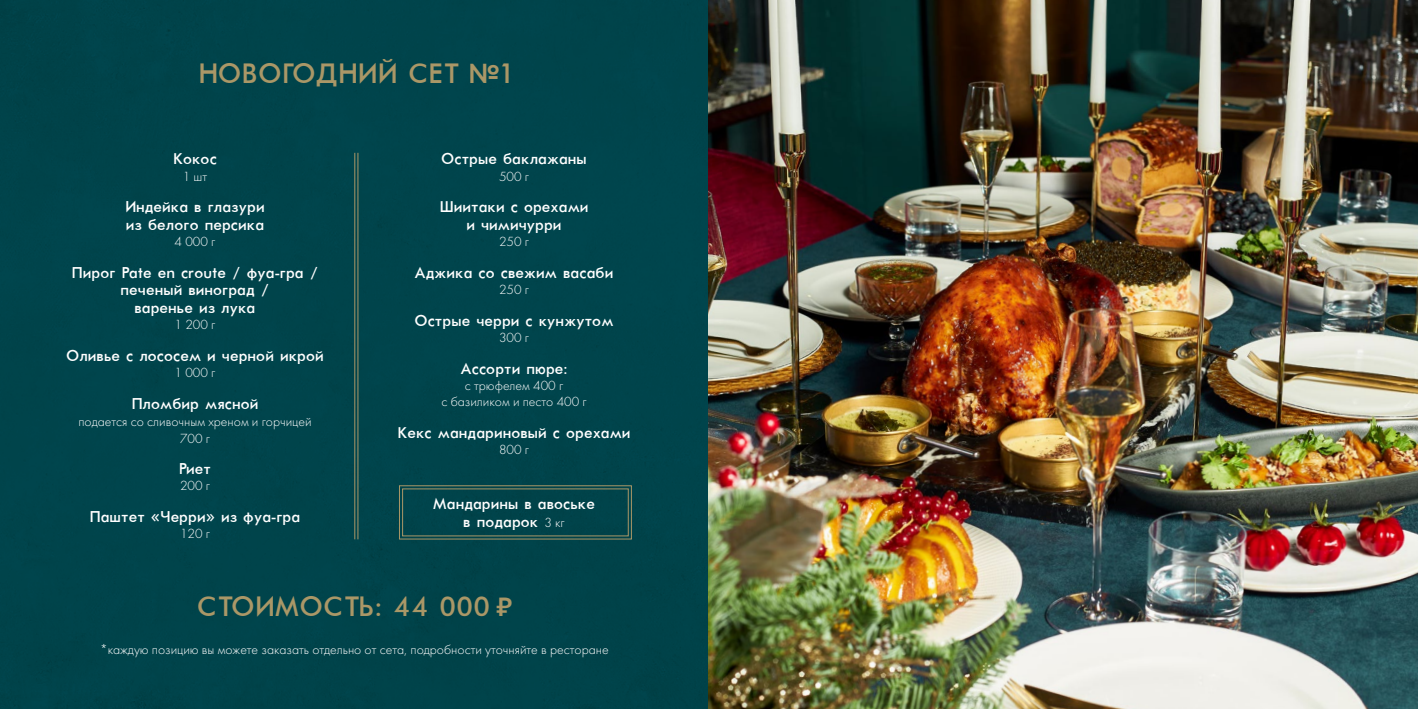
<style>
.page{position:relative;width:1418px;height:709px;background:#fff}
.page>*{position:absolute;margin:0;border:0;box-sizing:border-box;transform-origin:0 0}
.t1{font:31.25px "Futura";color:#aa9767}
.t2{font:17.5px/17.5px "Futura";color:#fff;text-align:center}
.t3{font:13.75px/16.2px "Futura Light C";color:#fff;text-align:center}
.s1{font-family:"Circe";font-weight:700;font-size:27.5px}
.s2{font-family:"Circe"}
.s3{font-family:"Futura Light C";font-size:13.75px}
.s4{font-family:"Circe";font-weight:700;font-size:26.25px}
</style>
<div class="page">
<img style="left:0;top:0;width:1417px;height:709px">
<hr style="left:354px;top:153px;width:1px;height:386px;background:#aa9767">
<hr style="left:357px;top:153px;width:1px;height:386px;background:#aa9767">
<svg style="left:399px;top:485px;width:233px;height:54px;background:#0d494c"></svg>
<h1 class="t1" style="left:198px;top:59px;width:314px">НОВОГОДНИЙ СЕТ <span class="s1">№</span>1</h1>
<p class="t2" style="left:173px;top:151px;width:45px">Кокос</p>
<p class="t3" style="left:183px;top:168px;width:26px">1 шт</p>
<p class="t2" style="left:125px;top:199px;width:141px;text-align:left">Индейка в глазури из белого персика</p>
<p class="t3" style="left:175px;top:234px;width:42px">4 000 г</p>
<p class="t2" style="left:72px;top:264px;width:248px">Пирог Pate en croute / фуа-гра / печеный виноград /<br>варенье из лука</p>
<p class="t3" style="left:175px;top:317px;width:42px">1 200 г</p>
<p class="t2" style="left:66px;top:347px;width:259px">Оливье с лососем и черной икрой</p>
<p class="t3" style="left:175px;top:365px;width:42px">1 000 г</p>
<p class="t2" style="left:131px;top:395px;width:128px">Пломбир мясной</p>
<p class="t3" style="left:78px;top:414px;width:235px">подается со сливочным хреном и горчицей<br>700 г</p>
<p class="t2" style="left:179px;top:460px;width:34px">Риет</p>
<p class="t3" style="left:180px;top:478px;width:31px">200 г</p>
<p class="t2" style="left:90px;top:508px;width:212px">Паштет <span class="s2">«</span>Черри<span class="s2">»</span> из фуа-гра</p>
<p class="t3" style="left:180px;top:526px;width:31px">120 г</p>
<p class="t2" style="left:441px;top:151px;width:147px">Острые баклажаны</p>
<p class="t3" style="left:499px;top:168px;width:31px">500 г</p>
<p class="t2" style="left:439px;top:199px;width:151px">Шиитаки с орехами и чимичурри</p>
<p class="t3" style="left:499px;top:234px;width:31px">250 г</p>
<p class="t2" style="left:414px;top:264px;width:200px">Аджика со свежим васаби</p>
<p class="t3" style="left:499px;top:282px;width:31px">250 г</p>
<p class="t2" style="left:414px;top:312px;width:201px">Острые черри с кунжутом</p>
<p class="t3" style="left:499px;top:330px;width:31px">300 г</p>
<p class="t2" style="left:460px;top:360px;width:109px">Ассорти пюре:</p>
<p class="t3" style="left:441px;top:378px;width:147px">с трюфелем 400 г<br>с базиликом и песто 400 г</p>
<p class="t2" style="left:397px;top:424px;width:235px">Кекс мандариновый с орехами</p>
<p class="t3" style="left:499px;top:442px;width:31px">800 г</p>
<p class="t2" style="left:433px;top:495px;width:164px">Мандарины в авоське в подарок <span class="s3">3 кг</span></p>
<h1 class="t1" style="left:197px;top:591px;width:317px">СТОИМОСТЬ: 44 000 <span class="s4">₽</span></h1>
<p class="t3" style="left:100px;top:641px;width:510px">*каждую позицию вы можете заказать отдельно от сета, подробности уточняйте в ресторане</p>
</div>
